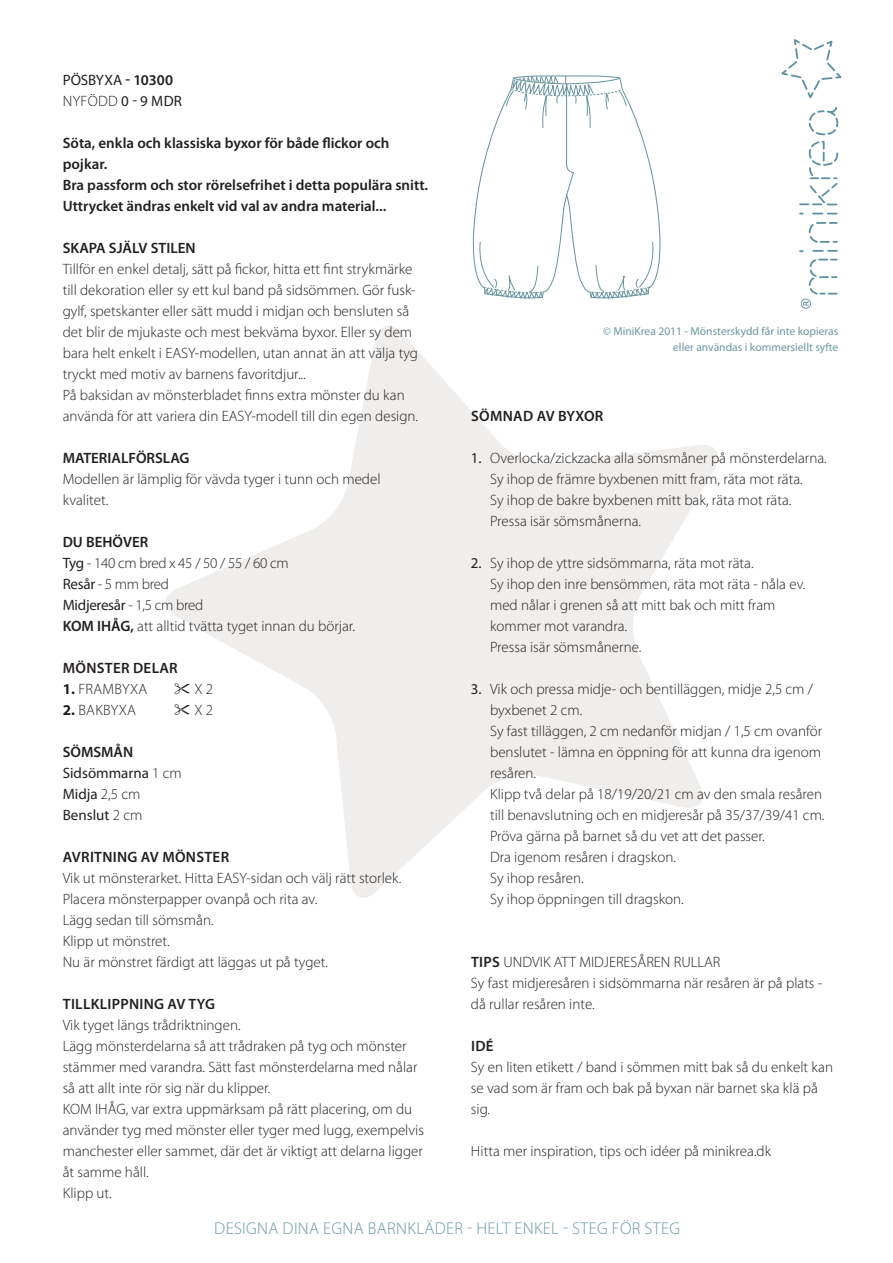
<style>
.page{position:relative;width:893px;height:1263px;background:#fff}
.page>*{position:absolute;margin:0;border:0;box-sizing:border-box;transform-origin:0 0}
.t1{font:300 17.1px "Myriad Pro";letter-spacing:.02em;color:#6a98a3}
.t2{font:300 15px/21px "Myriad Pro";color:#231f20}
.t3{font:600 15px/21px "Myriad Pro";color:#231f20}
.t4{font:15px/21px "Myriad Pro";color:#231f20}
.t5{font:600 15px "Myriad Pro";letter-spacing:.02em;color:#231f20}
.t6{font:300 15px "Myriad Pro";letter-spacing:.02em;color:#231f20}
.t7{font:11.55px/15.8px "Myriad Pro";color:#6a98a3;text-align:right}
.s1{font-weight:600}
.s2{font-weight:300}
.s3{font-weight:400}
.s4{font-weight:700}
</style>
<div class="page">
<svg style="left:165px;top:326px;width:553px;height:572px"></svg>
<svg style="left:473px;top:75px;width:188px;height:225px"></svg>
<svg style="left:813px;top:213px;width:24px;height:1px"></svg>
<svg style="left:799px;top:222px;width:39px;height:87px"></svg>
<svg style="left:781px;top:39px;width:60px;height:167px"></svg>
<svg style="left:175px;top:683px;width:15px;height:11px"></svg>
<svg style="left:175px;top:704px;width:15px;height:11px"></svg>
<p class="t4" style="left:63px;top:69px;width:121px">pösbyxa <span class="s1">- 10300<br></span><span class="s2">Nyfödd</span> 0 - 9 MDR</p>
<p class="t3" style="left:63px;top:132px;width:367px">Söta, enkla och klassiska byxor för både flickor och pojkar.<br>Bra passform och stor rörelsefrihet i detta populära snitt.<br>Uttrycket ändras enkelt vid val av andra material...</p>
<p class="t3" style="left:63px;top:237px;width:134px">SKAPA SJÄLV STILEN</p>
<p class="t2" style="left:63px;top:258px;width:357px">Tillför en enkel detalj, sätt på fickor, hitta ett fint strykmärke till dekoration eller sy ett kul band på sidsömmen. Gör fusk&shy;gylf, spetskanter eller sätt mudd i midjan och bensluten så det blir de mjukaste och mest bekväma byxor. Eller sy dem bara helt enkelt i EASY-modellen, utan annat än att välja tyg tryckt med motiv av barnens favoritdjur...<br>På baksidan av mönsterbladet finns extra mönster du kan använda för att variera din EASY-modell till din egen design.</p>
<p class="t3" style="left:63px;top:447px;width:128px">MATERIALFÖRSLAG</p>
<p class="t2" style="left:63px;top:468px;width:319px">Modellen är lämplig för vävda tyger i tunn och medel kvalitet.</p>
<p class="t2" style="left:63px;top:531px;width:294px"><span class="s1">DU BEHÖVER<br></span><span class="s3">Tyg</span> - 140 cm bred x 45 / 50 / 55 / 60 cm<br><span class="s3">Resår</span> - 5 mm bred<br><span class="s3">Midjeresår</span> - 1,5 cm bred<br><span class="s1">KOM IHÅG,</span> att alltid tvätta tyget innan du börjar.</p>
<p class="t5" style="left:63px;top:658px;width:116px">MÖNSTER DELaR</p>
<p class="t6" style="left:63px;top:680px;width:82px"><span class="s4">1.</span> frAMbyxa</p>
<p class="t2" style="left:194px;top:678px;width:20px">x 2</p>
<p class="t6" style="left:63px;top:701px;width:70px"><span class="s4">2.</span> baKbyxa</p>
<p class="t2" style="left:194px;top:699px;width:20px">x 2</p>
<p class="t4" style="left:63px;top:741px;width:121px"><span class="s1">SÖMSMÅN<br></span>Sidsömmarna <span class="s2">1 cm<br></span>Midja <span class="s2">2,5 cm<br></span>Benslut <span class="s2">2 cm</span></p>
<p class="t3" style="left:63px;top:846px;width:10px">avritning</p>
<p class="t3" style="left:141px;top:846px;width:32px">av mönster</p>
<p class="t2" style="left:63px;top:867px;width:340px">Vik ut mönsterarket. Hitta EASY-sidan och välj rätt storlek.<br>Placera mönsterpapper ovanpå och rita av.<br>Lägg sedan till sömsmån.<br>Klipp ut mönstret.<br>Nu är mönstret färdigt att läggas ut på tyget.</p>
<p class="t5" style="left:63px;top:994px;width:152px">TILlKLIPpNING Av tyg</p>
<p class="t2" style="left:63px;top:1014px;width:363px">Vik tyget längs trådriktningen.<br>Lägg mönsterdelarna så att trådraken på tyg och mönster stämmer med varandra. Sätt fast mönsterdelarna med nålar så att allt inte rör sig när du klipper.<br>KOM IHÅG, var extra uppmärksam på rätt placering, om du använder tyg med mönster eller tyger med lugg, exempelvis manchester eller sammet, där det är viktigt att delarna ligger åt samme håll.<br>Klipp ut.</p>
<p class="t7" style="left:603px;top:323px;width:237px">© MiniKrea 2011 - Mönsterskydd får inte kopieras eller användas i kommersiellt syfte</p>
<p class="t3" style="left:471px;top:405px;width:20px">Sömnad</p>
<p class="t3" style="left:537px;top:405px;width:58px">av byxor</p>
<p class="t2" style="left:490px;top:447px;width:338px;text-indent:-19px"><span class="s3">1.</span> Overlocka/zickzacka alla sömsmåner på mönsterdelarna.<br>Sy ihop de främre byxbenen mitt fram, räta mot räta.<br>Sy ihop de bakre byxbenen mitt bak, räta mot räta.<br>Pressa isär sömsmånerna.</p>
<p class="t2" style="left:490px;top:552px;width:317px;text-indent:-19px"><span class="s3">2.</span> Sy ihop de yttre sidsömmarna, räta mot räta.<br>Sy ihop den inre bensömmen, räta mot räta - nåla ev. med nålar i grenen så att mitt bak och mitt fram kommer mot varandra.<br>Pressa isär sömsmånerne.</p>
<p class="t2" style="left:471px;top:678px;width:344px"><span class="s3">3.</span> Vik och pressa midje- och bentilläggen, midje 2,5 cm /</p>
<p class="t2" style="left:490px;top:699px;width:94px">byxbenet 2 cm.</p>
<p class="t2" style="left:490px;top:720px;width:334px">Sy fast tilläggen, 2 cm nedanför midjan / 1,5 cm ovanför</p>
<p class="t2" style="left:490px;top:741px;width:332px">benslutet - lämna en öppning för att kunna dra igenom</p>
<p class="t2" style="left:490px;top:762px;width:48px">resåren.</p>
<p class="t2" style="left:490px;top:783px;width:333px">Klipp två delar på 18/19/20/21 cm av den smala resåren</p>
<p class="t2" style="left:490px;top:804px;width:336px">till benavslutning och en midjeresår på 35/37/39/41 cm.</p>
<p class="t2" style="left:490px;top:825px;width:276px">Pröva gärna på barnet så du vet att det passer.</p>
<p class="t2" style="left:471px;top:846px;width:207px">Dra igenom resåren i dragskon.</p>
<p class="t2" style="left:490px;top:867px;width:95px">Sy ihop resåren.</p>
<p class="t2" style="left:490px;top:888px;width:195px">Sy ihop öppningen till dragskon.</p>
<p class="t2" style="left:471px;top:951px;width:353px"><span class="s1">TIPs</span> UNDVIK ATT MIDJERESÅREN RULLAR<br>Sy fast midjeresåren i sidsömmarna när resåren är på plats - då rullar resåren inte.</p>
<p class="t3" style="left:471px;top:1035px;width:24px">IDÉ</p>
<p class="t2" style="left:471px;top:1056px;width:364px">Sy en liten etikett / band i sömmen mitt bak så du enkelt kan se vad som är fram och bak på byxan när barnet ska klä på sig.</p>
<p class="t2" style="left:471px;top:1140px;width:302px">Hitta mer inspiration, tips och idéer på minikrea.dk</p>
<p class="t1" style="left:214px;top:1218px;width:21px">designa</p>
<p class="t1" style="left:283px;top:1218px;width:21px">dina</p>
<p class="t1" style="left:323px;top:1218px;width:11px">egna</p>
<p class="t1" style="left:368px;top:1218px;width:118px">barnkläder - helt</p>
<p class="t1" style="left:514px;top:1218px;width:10px">enkel</p>
<p class="t1" style="left:563px;top:1218px;width:19px">- steg</p>
<p class="t1" style="left:612px;top:1218px;width:43px">för steg</p>
</div>
